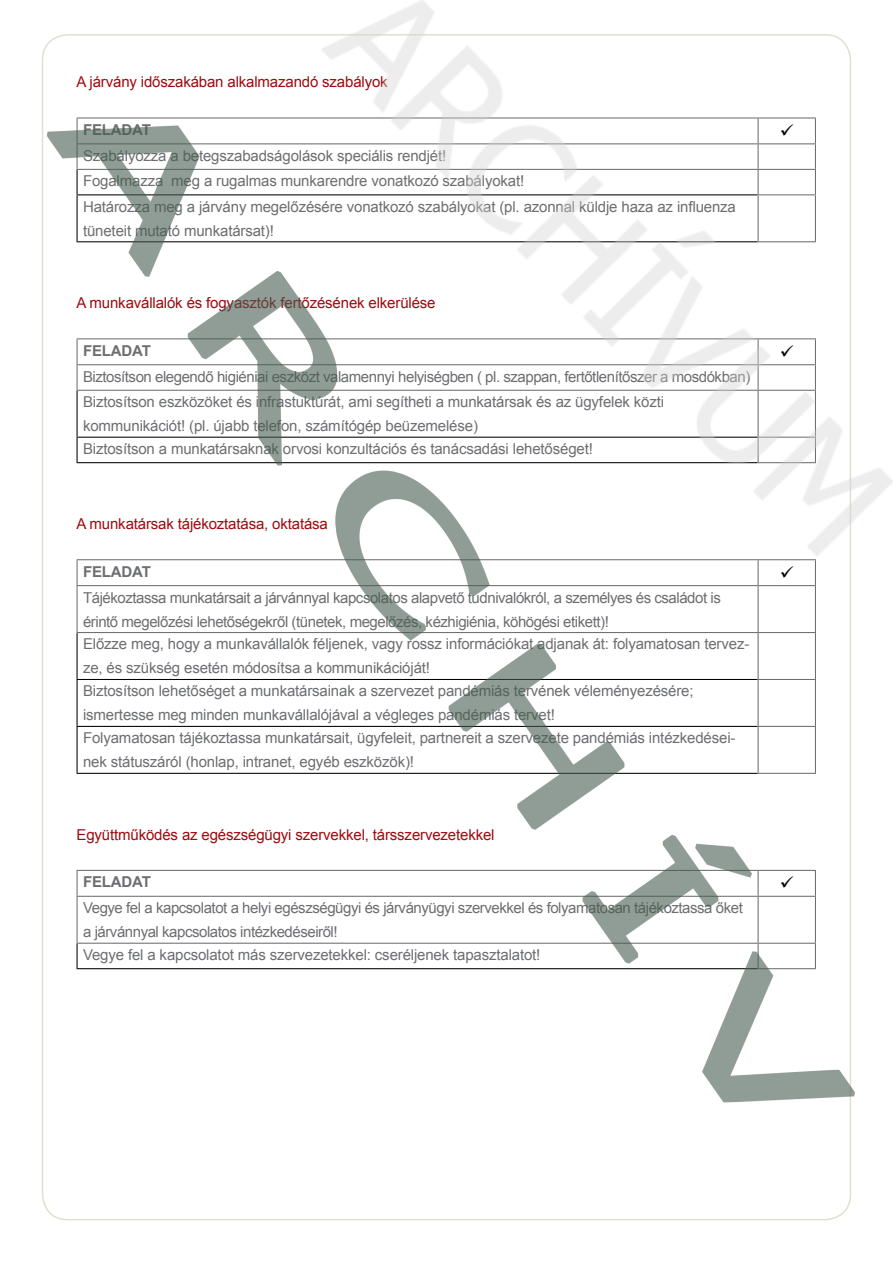
<style>
.page{position:relative;width:893px;height:1263px;background:#fff}
.page>*{position:absolute;margin:0;border:0;box-sizing:border-box;transform-origin:0 0}
.t1{font:15px/23.5px "Arial";letter-spacing:-.01em;color:#6d6e71}
.t2{font:15px/23.4px "Arial";letter-spacing:-.03em;color:#6d6e71}
.t3{font:15px "Arial";letter-spacing:-.01em;color:#9e0b0f}
.t4{font:700 15px "Arial";letter-spacing:-.01em;color:#6d6e71}
</style>
<div class="page">
<img style="left:41px;top:34px;width:814px;height:1187px">
<img style="left:321px;top:0;width:572px;height:556px">
<svg style="left:781px;top:124px;width:12px;height:12px"></svg>
<svg style="left:781px;top:345px;width:12px;height:11px"></svg>
<svg style="left:781px;top:566px;width:12px;height:11px"></svg>
<svg style="left:781px;top:876px;width:12px;height:12px"></svg>
<p class="t3" style="left:77px;top:72px;width:313px">A járvány időszakában alkalmazandó szabályok</p>
<p class="t4" style="left:83px;top:120px;width:20px">FELADAT</p>
<p class="t1" style="left:83px;top:143px;width:654px;line-height:25.5px">Szabályozza a betegszabadságolások speciális rendjét!<br>Fogalmazza meg a rugalmas munkarendre vonatkozó szabályokat!<br>Határozza meg a járvány megelőzésére vonatkozó szabályokat (pl. azonnal küldje haza az influenza</p>
<p class="t1" style="left:83px;top:219px;width:192px">tüneteit mutató munkatársat)!</p>
<p class="t3" style="left:77px;top:293px;width:361px">A munkavállalók és fogyasztók fertőzésének elkerülése</p>
<p class="t4" style="left:83px;top:341px;width:20px">FELADAT</p>
<p class="t2" style="left:83px;top:364px;width:669px;line-height:25.5px">Biztosítson elegendő higiéniai eszközt valamennyi helyiségben ( pl. szappan, fertőtlenítőszer a mosdókban)<br>Biztosítson eszközöket és infrastuktúrát, ami segítheti a munkatársak és az ügyfelek közti</p>
<p class="t1" style="left:83px;top:415px;width:511px;line-height:23px">kommunikációt! (pl. újabb telefon, számítógép beüzemelése)<br>Biztosítson a munkatársaknak orvosi konzultációs és tanácsadási lehetőséget!</p>
<p class="t3" style="left:77px;top:514px;width:253px">A munkatársak tájékoztatása, oktatása</p>
<p class="t4" style="left:83px;top:561px;width:20px">FELADAT</p>
<p class="t1" style="left:83px;top:586px;width:668px">Tájékoztassa munkatársait a járvánnyal kapcsolatos alapvető tudnivalókról, a személyes és családot is érintő megelőzési lehetőségekről (tünetek, megelőzés, kézhigiénia, köhögési etikett)!<br>Előzze meg, hogy a munkavállalók féljenek, vagy rossz információkat adjanak át: folyamatosan tervez&shy;ze, és szükség esetén módosítsa a kommunikációját!<br>Biztosítson lehetőséget a munkatársainak a szervezet pandémiás tervének véleményezésére; ismertesse meg minden munkavállalójával a végleges pandémiás tervet!<br>Folyamatosan tájékoztassa munkatársait, ügyfeleit, partnereit a szervezete pandémiás intézkedései&shy;nek státuszáról (honlap, intranet, egyéb eszközök)!</p>
<p class="t3" style="left:77px;top:825px;width:419px">Együttműködés az egészségügyi szervekkel, társszervezetekkel</p>
<p class="t4" style="left:83px;top:872px;width:20px">FELADAT</p>
<p class="t2" style="left:83px;top:896px;width:661px">Vegye fel a kapcsolatot a helyi egészségügyi és járványügyi szervekkel és folyamatosan tájékoztassa őket a járvánnyal kapcsolatos intézkedéseiről!<br>Vegye fel a kapcsolatot más szervezetekkel: cseréljenek tapasztalatot!</p>
</div>
